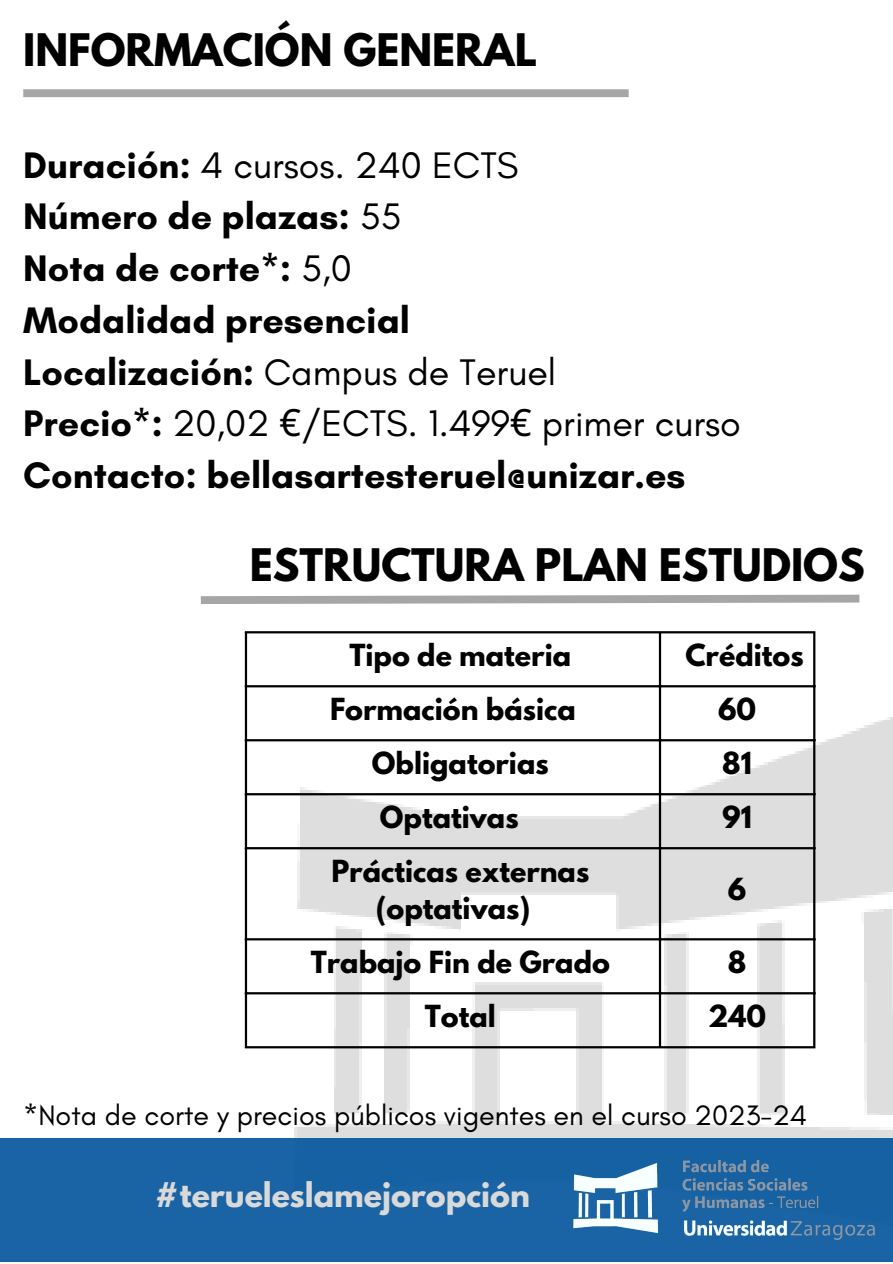
<style>
.page{position:relative;width:893px;height:1264px;background:#fff}
.page>*{position:absolute;margin:0;border:0;box-sizing:border-box;transform-origin:0 0}
.t1{font:700 39.75px "League Spartan";color:#000}
.t2{font:37.65px "Glacial Indifference";color:#000}
.t3{font:700 37.65px "Glacial Indifference";color:#000}
.t4{font:700 30.15px "League Spartan";color:#d9d9d9}
.t5{font:28.65px "Glacial Indifference";color:#000}
.t6{font:700 27px/37px "League Spartan";color:#000;text-align:center}
.s1{font-weight:700}
.s2{font-weight:400}
.s3{font-family:"Noto Sans"}
</style>
<div class="page">
<img style="left:295px;top:680px;width:597px;height:582px">
<div style="left:0;top:1137px;width:892px;height:124px;background:#1a64a5"></div>
<img style="left:573px;top:1160px;width:301px;height:79px">
<div style="left:23px;top:89px;width:605px;height:8px;background:#a6a6a6"></div>
<svg style="left:200px;top:594px;width:660px;height:10px"></svg>
<hr style="left:245px;top:633px;width:2px;height:413px;background:#000">
<hr style="left:658px;top:633px;width:3px;height:413px;background:#000">
<hr style="left:813px;top:633px;width:2px;height:413px;background:#000">
<hr style="left:245px;top:631px;width:570px;height:2px;background:#000">
<hr style="left:245px;top:685px;width:570px;height:2px;background:#000">
<hr style="left:245px;top:739px;width:570px;height:2px;background:#000">
<hr style="left:245px;top:793px;width:570px;height:2px;background:#000">
<hr style="left:245px;top:847px;width:570px;height:2px;background:#000">
<hr style="left:245px;top:938px;width:570px;height:2px;background:#000">
<hr style="left:245px;top:992px;width:570px;height:2px;background:#000">
<hr style="left:245px;top:1046px;width:570px;height:2px;background:#000">
<p class="t1" style="left:23px;top:31px;width:515px">INFORMACIÓN GENERAL</p>
<p class="t2" style="left:23px;top:142px;width:496px"><span class="s1">Duración:</span> 4 cursos. 240 ECTS</p>
<p class="t3" style="left:23px;top:194px;width:380px">Número de plazas: <span class="s2">55</span></p>
<p class="t3" style="left:23px;top:245px;width:330px">Nota de corte*: <span class="s2">5,0</span></p>
<p class="t3" style="left:23px;top:297px;width:388px">Modalidad presencial</p>
<p class="t2" style="left:23px;top:349px;width:534px"><span class="s1">Localización:</span> Campus de Teruel</p>
<p class="t2" style="left:23px;top:400px;width:719px"><span class="s1">Precio*:</span> 20,02 <span class="s3">€</span>/ECTS. 1.499<span class="s3">€</span> primer curso</p>
<p class="t3" style="left:23px;top:452px;width:663px">Contacto: bellasartesteruel@unizar.es</p>
<p class="t1" style="left:250px;top:545px;width:616px">ESTRUCTURA PLAN ESTUDIOS</p>
<p class="t6" style="left:349px;top:640px;width:223px">Tipo de materia</p>
<p class="t6" style="left:685px;top:640px;width:120px">Créditos</p>
<p class="t6" style="left:330px;top:694px;width:247px">Formación básica</p>
<p class="t6" style="left:718px;top:694px;width:40px">60</p>
<p class="t6" style="left:372px;top:748px;width:178px">Obligatorias</p>
<p class="t6" style="left:722px;top:748px;width:31px">81</p>
<p class="t6" style="left:380px;top:802px;width:140px">Optativas</p>
<p class="t6" style="left:722px;top:802px;width:31px">91</p>
<p class="t6" style="left:331px;top:856px;width:259px">Prácticas externas (optativas)</p>
<p class="t6" style="left:727px;top:874px;width:20px">6</p>
<p class="t6" style="left:311px;top:947px;width:300px">Trabajo Fin de Grado</p>
<p class="t6" style="left:727px;top:947px;width:20px">8</p>
<p class="t6" style="left:425px;top:1001px;width:72px">Total</p>
<p class="t6" style="left:708px;top:1001px;width:59px">240</p>
<p class="t5" style="left:23px;top:1097px;width:785px">*Nota de corte y precios públicos vigentes en el curso 2023-24</p>
<p class="t4" style="left:155px;top:1179px;width:376px">#terueleslamejoropción</p>
</div>
